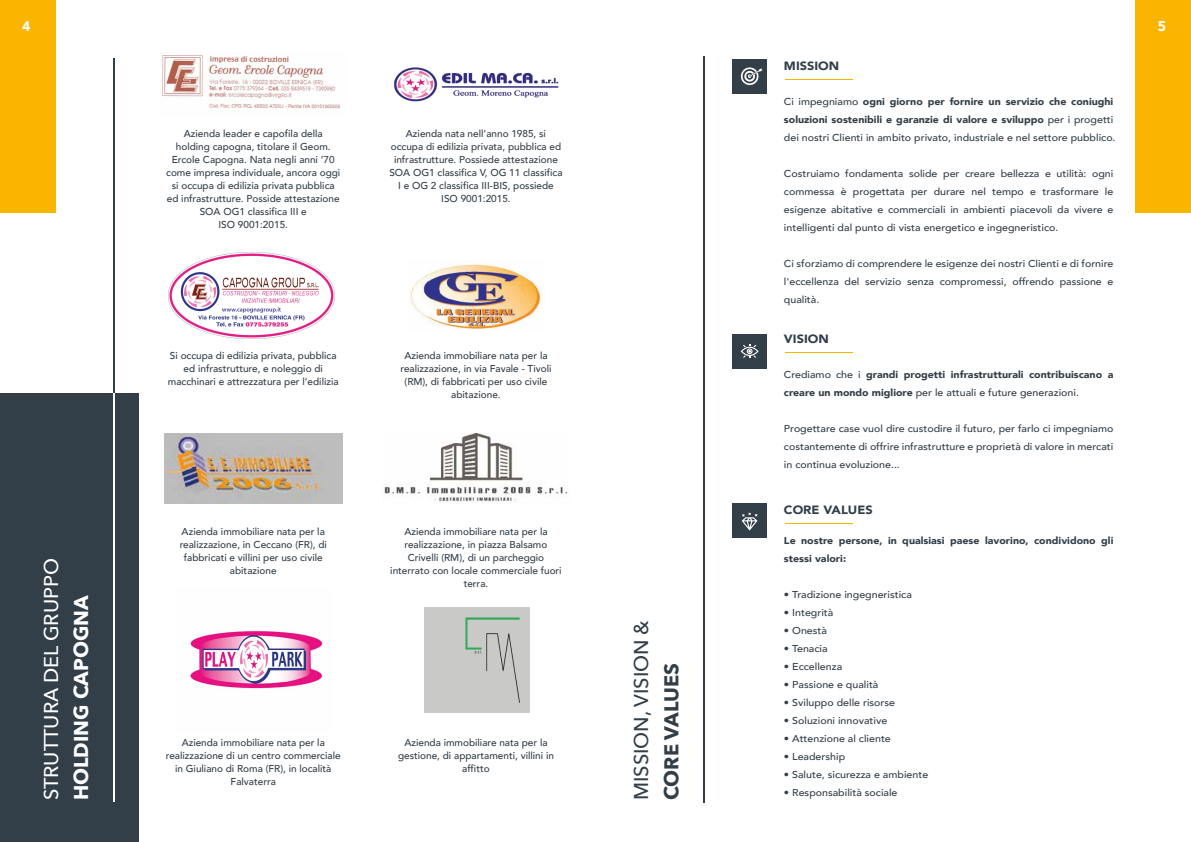
<style>
.page{position:relative;width:1191px;height:842px;background:#fff}
.page>*{position:absolute;margin:0;border:0;box-sizing:border-box;transform-origin:0 0}
.t1{font:500 20px "Avenir Next";color:#fff}
.t2{font:500 20px "Avenir Next";color:#323e48}
.t3{font:700 20px "Avenir Next";color:#fff}
.t4{font:700 20px "Avenir Next";color:#323e48}
.t5{font:900 14px "Avenir";color:#fff}
.t6{font:900 12px "Avenir";color:#323e48;scale:1.06 1}
.t7{font:500 10px/13px "Avenir";color:#323e48;text-align:center}
.t8{font:500 10px/18px "Avenir";color:#323e48;text-align:justify;scale:1.06 1}
.t9{font:900 10px/18px "Avenir";color:#323e48;scale:1.06 1}
.s1{font-weight:900}
.s2{font-weight:500}
</style>
<div class="page">
<div style="left:0;top:393px;width:138px;height:449px;background:#323e48"></div>
<hr style="left:703px;top:56px;width:1px;height:746px;background:#323e48">
<div style="left:1135px;top:0;width:56px;height:212px;background:#fab500"></div>
<div style="left:0;top:0;width:55px;height:212px;background:#fab500"></div>
<hr style="left:113px;top:58px;width:1px;height:725px;background:#323e48">
<div style="left:732px;top:59px;width:34px;height:34px;background:#323e48"></div>
<svg style="left:740px;top:67px;width:23px;height:19px"></svg>
<hr style="left:784px;top:79px;width:68px;height:1px;background:#fab500">
<div style="left:732px;top:504px;width:34px;height:34px;background:#323e48"></div>
<hr style="left:784px;top:523px;width:68px;height:1px;background:#fab500">
<div style="left:732px;top:335px;width:34px;height:34px;background:#323e48"></div>
<hr style="left:784px;top:352px;width:68px;height:1px;background:#fab500">
<svg style="left:740px;top:344px;width:18px;height:14px"></svg>
<svg style="left:741px;top:512px;width:16px;height:18px"></svg>
<hr style="left:113px;top:393px;width:1px;height:409px;background:#fff">
<img style="left:394px;top:67px;width:164px;height:35px">
<img style="left:408px;top:263px;width:135px;height:68px">
<img style="left:165px;top:433px;width:177px;height:70px">
<div style="left:424px;top:607px;width:105px;height:105px;background:#c9c9c8"></div>
<img style="left:188px;top:631px;width:135px;height:58px">
<img style="left:160px;top:53px;width:181px;height:56px">
<img style="left:168px;top:252px;width:167px;height:87px">
<img style="left:384px;top:433px;width:184px;height:70px">
<h2 class="t5" style="left:22px;top:14px;width:10px">4</h2>
<h2 class="t5" style="left:1158px;top:14px;width:10px">5</h2>
<h1 class="t1" style="left:34px;top:800px;width:243px;rotate:-90deg">STRUTTURA DEL GRUPPO</h1>
<h1 class="t3" style="left:64px;top:800px;width:207px;rotate:-90deg">HOLDING CAPOGNA</h1>
<p class="t7" style="left:166px;top:127px;width:176px">Azienda leader e capofila della holding capogna, titolare il Geom.<br>Ercole Capogna. Nata negli anni ’70 come impresa individuale, ancora oggi si occupa di edilizia privata pubblica ed infrastrutture. Posside attestazione<br>SOA OG1 classifica III e<br>ISO 9001:2015.</p>
<p class="t7" style="left:168px;top:349px;width:172px">Si occupa di edilizia privata, pubblica ed infrastrutture, e noleggio di macchinari e attrezzatura per l’edilizia</p>
<p class="t7" style="left:389px;top:127px;width:175px">Azienda nata nell’anno 1985, si occupa di edilizia privata, pubblica ed infrastrutture. Possiede attestazione SOA OG1 classifica V, OG 11 classifica I e OG 2 classifica III-BIS, possiede ISO 9001:2015.</p>
<p class="t7" style="left:400px;top:349px;width:152px">Azienda immobiliare nata per la realizzazione, in via Favale - Tivoli (RM), di fabbricati per uso civile abitazione.</p>
<p class="t7" style="left:180px;top:524px;width:149px">Azienda immobiliare nata per la realizzazione, in Ceccano (FR), di fabbricati e villini per uso civile abitazione</p>
<p class="t7" style="left:390px;top:524px;width:173px">Azienda immobiliare nata per la realizzazione, in piazza Balsamo<br>Crivelli (RM), di un parcheggio interrato con locale commerciale fuori terra.</p>
<p class="t7" style="left:166px;top:736px;width:176px">Azienda immobiliare nata per la realizzazione di un centro commerciale in Giuliano di Roma (FR), in località<br>Falvaterra</p>
<p class="t7" style="left:398px;top:736px;width:157px">Azienda immobiliare nata per la gestione, di appartamenti, villini in affitto</p>
<h1 class="t2" style="left:624px;top:800px;width:182px;rotate:-90deg">MISSION, VISION &amp;</h1>
<h1 class="t4" style="left:654px;top:800px;width:139px;rotate:-90deg">CORE VALUES</h1>
<p class="t6" style="left:784px;top:55px;width:54px">MISSION</p>
<p class="t8" style="left:784px;top:92px;width:314px;text-align:left">Ci impegniamo <span class="s1">ogni giorno per fornire un servizio che coniughi soluzioni sostenibili e garanzie di valore e sviluppo</span> per i progetti dei nostri Clienti in ambito privato, industriale e nel settore pubblico.</p>
<p class="t8" style="left:784px;top:164px;width:312px">Costruiamo fondamenta solide per creare bellezza e utilità: ogni commessa è progettata per durare nel tempo e trasformare le esigenze abitative e commerciali in ambienti piacevoli da vivere e intelligenti dal punto di vista energetico e ingegneristico.</p>
<p class="t8" style="left:784px;top:254px;width:312px">Ci sforziamo di comprendere le esigenze dei nostri Clienti e di fornire l'eccellenza del servizio senza compromessi, offrendo passione e qualità.</p>
<p class="t6" style="left:784px;top:329px;width:44px">VISION</p>
<p class="t9" style="left:784px;top:365px;width:312px"><span class="s2">Crediamo che i</span> grandi progetti infrastrutturali contribuiscano a creare un mondo migliore <span class="s2">per le attuali e future generazioni.</span></p>
<p class="t8" style="left:784px;top:419px;width:312px">Progettare case vuol dire custodire il futuro, per farlo ci impegniamo costantemente di offrire infrastrutture e proprietà di valore in mercati in continua evoluzione...</p>
<p class="t6" style="left:784px;top:499px;width:85px">CORE VALUES</p>
<p class="t9" style="left:784px;top:531px;width:312px">Le nostre persone, in qualsiasi paese lavorino, condividono gli stessi valori:</p>
<p class="t8" style="left:784px;top:585px;width:122px">• Tradizione ingegneristica</p>
<p class="t8" style="left:784px;top:603px;width:48px">• Integrità</p>
<p class="t8" style="left:784px;top:621px;width:42px">• Onestà</p>
<p class="t8" style="left:784px;top:639px;width:43px">• Tenacia</p>
<p class="t8" style="left:784px;top:657px;width:56px">• Eccellenza</p>
<p class="t8" style="left:784px;top:675px;width:91px">• Passione e qualità</p>
<p class="t8" style="left:784px;top:693px;width:106px">• Sviluppo delle risorse</p>
<p class="t8" style="left:784px;top:711px;width:99px">• Soluzioni innovative</p>
<p class="t8" style="left:784px;top:729px;width:102px">• Attenzione al cliente</p>
<p class="t8" style="left:784px;top:747px;width:59px">• Leadership</p>
<p class="t8" style="left:784px;top:765px;width:138px">• Salute, sicurezza e ambiente</p>
<p class="t8" style="left:784px;top:783px;width:109px">• Responsabilità sociale</p>
</div>
